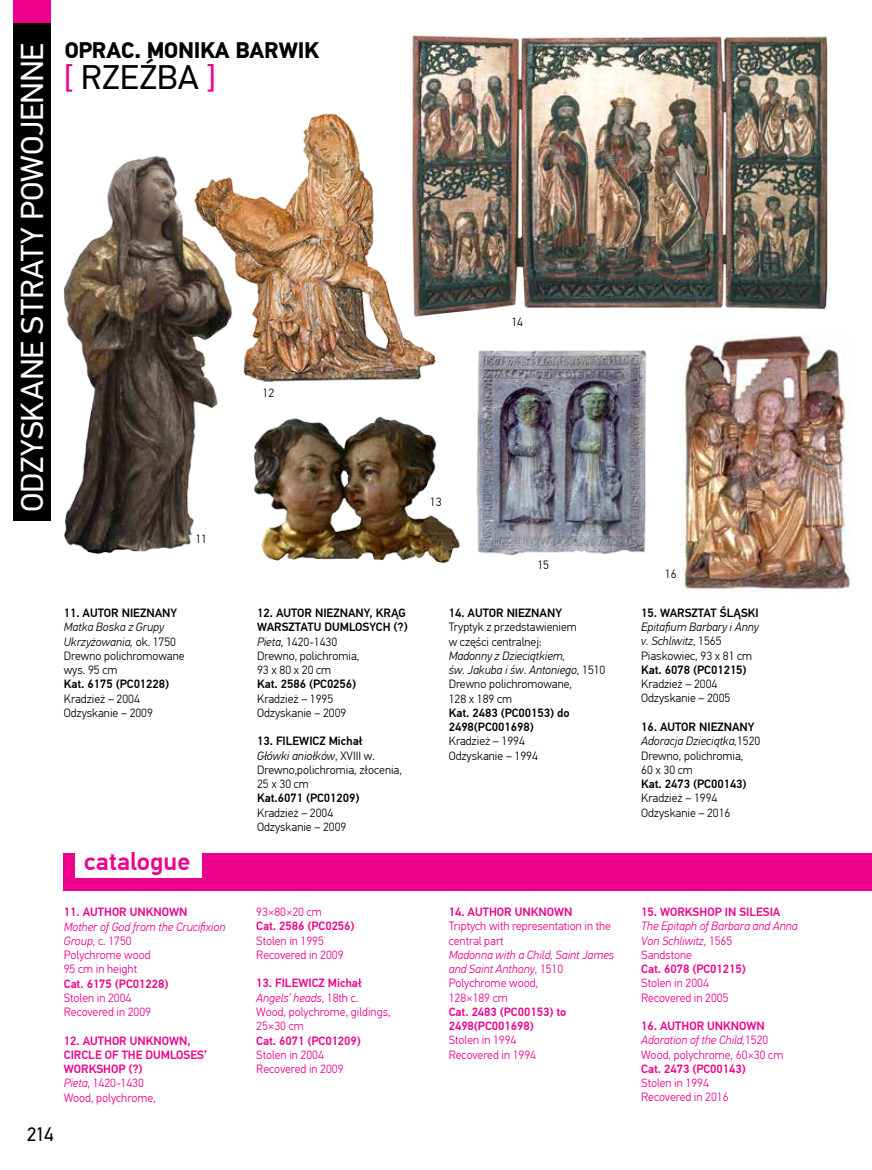
<style>
.page{position:relative;width:872px;height:1170px;background:#fff}
.page>*{position:absolute;margin:0;border:0;box-sizing:border-box;transform-origin:0 0}
.t1{font:33.9px "PF Din Text Pro";color:#000;scale:1.04 1}
.t2{font:31.5px "PF Din Text Pro";letter-spacing:-.005em;color:#fff;scale:1.04 1}
.t3{font:500 24.9px "PF Din Text Pro";color:#ec008c;scale:1.04 1}
.t4{font:700 22.5px "PF Din Text Pro";letter-spacing:-.01em;color:#000}
.t5{font:19.5px "PF Din Text Pro";color:#000}
.t6{font:300 12px/14.2px "PF Din Text Pro";color:#000}
.t7{font:300 12px/14.2px "PF Din Text Pro";color:#ec008c}
.t8{font:500 12px/14.2px "PF Din Text Pro";color:#000}
.t9{font:500 12px/14.2px "PF Din Text Pro";color:#ec008c}
.t10{font:italic 300 12px/14.2px "PF Din Text Pro";color:#ec008c}
.t11{font:italic 300 12px/14.2px "PF Din Text Pro";color:#000}
.s1{color:#ec008c}
.s2{font-style:italic}
.s3{font-style:normal}
.s4{font-weight:300;font-style:italic}
.s5{font-weight:300}
.s6{font-weight:500}
</style>
<div class="page">
<div style="left:14px;top:0;width:37px;height:520px;background:#000"></div>
<div style="left:14px;top:0;width:37px;height:23px;background:#ec008c"></div>
<img style="left:412px;top:35px;width:416px;height:279px">
<img style="left:681px;top:333px;width:170px;height:259px">
<img style="left:237px;top:107px;width:205px;height:275px">
<img style="left:63px;top:155px;width:174px;height:400px">
<img style="left:476px;top:350px;width:171px;height:206px">
<img style="left:253px;top:416px;width:207px;height:148px">
<div style="left:64px;top:853px;width:808px;height:37px;background:#ec008c"></div>
<div style="left:76px;top:844px;width:126px;height:34px;background:#fff"></div>
<h2 class="t2" style="left:14px;top:512px;width:452px;rotate:-90deg">ODZYSKANE STRATY POWOJENNE</h2>
<h3 class="t4" style="left:65px;top:36px;width:256px">OPRAC. MONIKA BARWIK</h3>
<h1 class="t1" style="left:64px;top:58px;width:148px"><span class="s1">[</span> RZEŹBA <span class="s1">]</span></h1>
<p class="t6" style="left:195px;top:532px;width:13px">11</p>
<p class="t6" style="left:262px;top:386px;width:13px">12</p>
<p class="t8" style="left:64px;top:606px;width:115px">11. AUTOR NIEZNANY</p>
<p class="t6" style="left:64px;top:620px;width:122px"><span class="s2">Matka Boska z Grupy<br>Ukrzyżowania,</span> ok. 1750<br>Drewno polichromowane wys. 95 cm</p>
<p class="t8" style="left:64px;top:677px;width:107px">Kat. 6175 (PC01228)</p>
<p class="t6" style="left:64px;top:691px;width:91px">Kradzież – 2004<br>Odzyskanie – 2009</p>
<h3 class="t3" style="left:84px;top:846px;width:104px">catalogue</h3>
<h3 class="t5" style="left:27px;top:1122px;width:29px">214</h3>
<p class="t9" style="left:64px;top:905px;width:125px">11. AUTHOR UNKNOWN</p>
<p class="t10" style="left:64px;top:919px;width:163px">Mother of God from the Crucifixion<br>Group<span class="s3">, c. 1750<br>Polychrome wood<br>95 cm in height</span></p>
<p class="t9" style="left:64px;top:976px;width:106px">Cat. 6175 (PC01228)</p>
<p class="t7" style="left:64px;top:990px;width:89px">Stolen in 2004<br>Recovered in 2009</p>
<p class="t9" style="left:64px;top:1033px;width:145px">12. AUTHOR UNKNOWN,<br>CIRCLE OF THE DUMLOSES’<br>WORKSHOP (?)<br><span class="s4">Pieta</span><span class="s5">, 1420-1430<br>Wood, polychrome,</span></p>
<p class="t8" style="left:257px;top:606px;width:152px">12. AUTOR NIEZNANY, KRĄG<br>WARSZTATU DUMLOSYCH (?)<br><span class="s4">Pieta</span><span class="s5">, 1420-1430<br>Drewno, polichromia,<br>93 x 80 x 20 cm</span></p>
<p class="t8" style="left:257px;top:677px;width:101px">Kat. 2586 (PC0256)</p>
<p class="t6" style="left:257px;top:691px;width:91px">Kradzież – 1995<br>Odzyskanie – 2009</p>
<p class="t6" style="left:257px;top:734px;width:146px"><span class="s6">13. FILEWICZ Michał<br></span><span class="s2">Główki aniołków</span>, XVIII w.<br>Drewno,polichromia, złocenia,<br>25 x 30 cm</p>
<p class="t8" style="left:257px;top:791px;width:104px">Kat.6071 (PC01209)</p>
<p class="t6" style="left:257px;top:805px;width:91px">Kradzież – 2004<br>Odzyskanie – 2009</p>
<p class="t7" style="left:256px;top:905px;width:67px">93×80×20 cm</p>
<p class="t9" style="left:256px;top:919px;width:100px">Cat. 2586 (PC0256)</p>
<p class="t7" style="left:256px;top:933px;width:89px">Stolen in 1995<br>Recovered in 2009</p>
<p class="t7" style="left:256px;top:976px;width:136px"><span class="s6">13. FILEWICZ Michał<br></span><span class="s2">Angels’ heads</span>, 18th c.<br>Wood, polychrome, gildings,<br>25×30 cm</p>
<p class="t9" style="left:256px;top:1033px;width:106px">Cat. 6071 (PC01209)</p>
<p class="t7" style="left:256px;top:1047px;width:89px">Stolen in 2004<br>Recovered in 2009</p>
<p class="t6" style="left:430px;top:495px;width:13px">13</p>
<p class="t6" style="left:511px;top:315px;width:13px">14</p>
<p class="t6" style="left:537px;top:558px;width:13px">15</p>
<p class="t8" style="left:449px;top:606px;width:115px">14. AUTOR NIEZNANY</p>
<p class="t6" style="left:449px;top:620px;width:130px">Tryptyk z przedstawieniem w części centralnej:</p>
<p class="t11" style="left:449px;top:648px;width:158px">Madonny z Dzieciątkiem,<br>św. Jakuba i św. Antoniego, <span class="s3">1510<br>Drewno polichromowane,<br>128 x 189 cm</span></p>
<p class="t8" style="left:449px;top:705px;width:122px">Kat. 2483 (PC00153) do<br>2498(PC001698)</p>
<p class="t6" style="left:449px;top:734px;width:91px">Kradzież – 1994<br>Odzyskanie – 1994</p>
<p class="t9" style="left:449px;top:905px;width:125px">14. AUTHOR UNKNOWN</p>
<p class="t7" style="left:449px;top:919px;width:164px">Triptych with representation in the central part</p>
<p class="t10" style="left:449px;top:947px;width:167px">Madonna with a Child, Saint James and Saint Anthony<span class="s3">, 1510<br>Polychrome wood,<br>128×189 cm</span></p>
<p class="t9" style="left:449px;top:1004px;width:119px">Cat. 2483 (PC00153) to<br>2498(PC001698)</p>
<p class="t7" style="left:449px;top:1033px;width:89px">Stolen in 1994<br>Recovered in 1994</p>
<p class="t6" style="left:665px;top:566px;width:13px">16</p>
<p class="t8" style="left:641px;top:606px;width:119px">15. WARSZTAT ŚLĄSKI</p>
<p class="t11" style="left:641px;top:620px;width:119px">Epitafium Barbary i Anny v. Schliwitz<span class="s3">, 1565<br>Piaskowiec, 93 x 81 cm</span></p>
<p class="t8" style="left:641px;top:663px;width:107px">Kat. 6078 (PC01215)</p>
<p class="t6" style="left:641px;top:677px;width:91px">Kradzież – 2004<br>Odzyskanie – 2005</p>
<p class="t6" style="left:641px;top:720px;width:121px"><span class="s6">16. AUTOR NIEZNANY<br></span><span class="s2">Adoracja Dzieciątka,</span>1520<br>Drewno, polichromia,<br>60 x 30 cm</p>
<p class="t8" style="left:641px;top:776px;width:107px">Kat. 2473 (PC00143)</p>
<p class="t6" style="left:641px;top:791px;width:91px">Kradzież – 1994<br>Odzyskanie – 2016</p>
<p class="t9" style="left:641px;top:904px;width:141px">15. WORKSHOP IN SILESIA</p>
<p class="t10" style="left:641px;top:919px;width:158px">The Epitaph of Barbara and Anna<br>Von Schliwitz<span class="s3">, 1565<br>Sandstone</span></p>
<p class="t9" style="left:641px;top:961px;width:106px">Cat. 6078 (PC01215)</p>
<p class="t7" style="left:641px;top:976px;width:89px">Stolen in 2004<br>Recovered in 2005</p>
<p class="t7" style="left:641px;top:1018px;width:144px"><span class="s6">16. AUTHOR UNKNOWN<br></span><span class="s2">Adoration of the Child,</span>1520<br>Wood, polychrome, 60×30 cm</p>
<p class="t9" style="left:641px;top:1061px;width:106px">Cat. 2473 (PC00143)</p>
<p class="t7" style="left:641px;top:1075px;width:89px">Stolen in 1994<br>Recovered in 2016</p>
</div>
